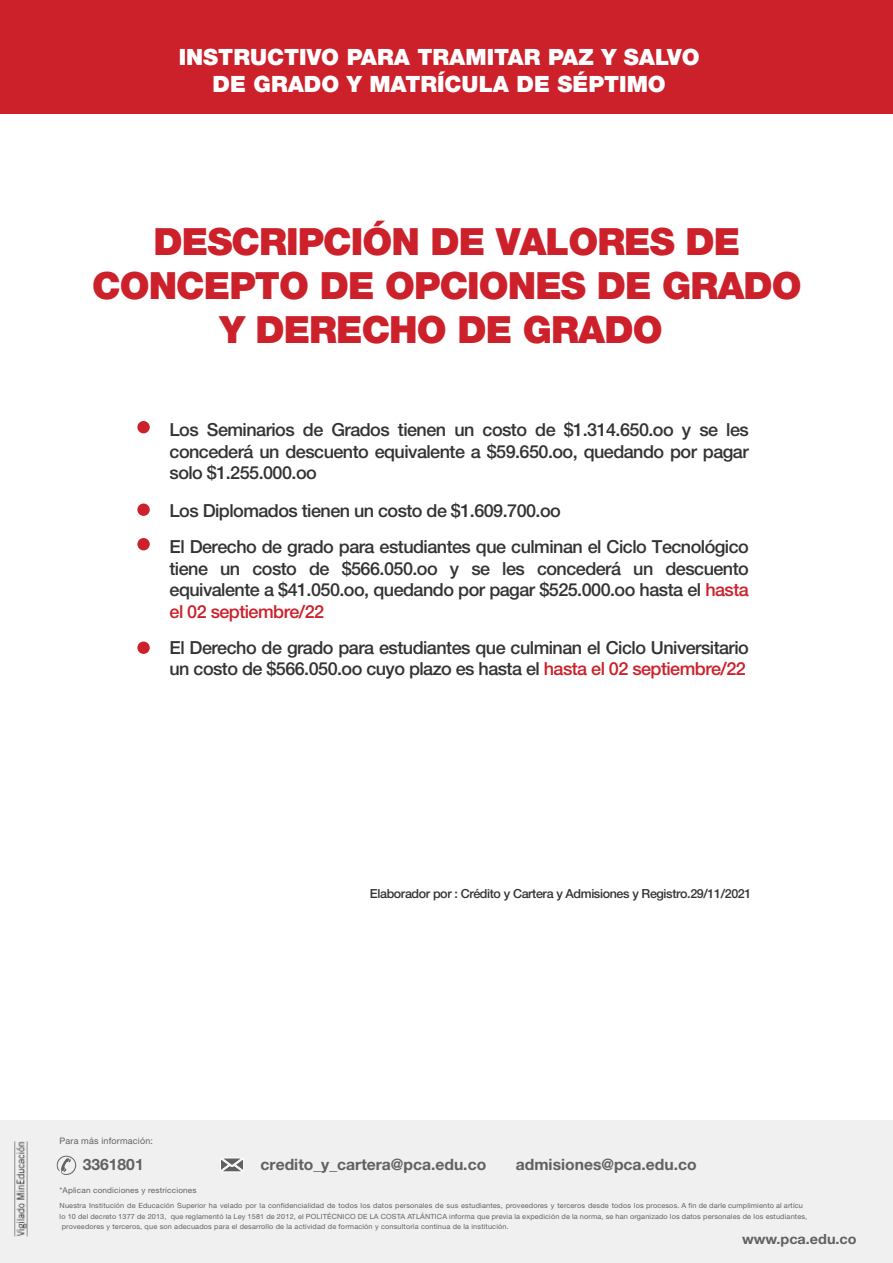
<style>
.page{position:relative;width:893px;height:1263px;background:#fff}
.page>*{position:absolute;margin:0;border:0;box-sizing:border-box;transform-origin:0 0}
.t1{font:900 37.65px/43.8px "Helvetica Neue";letter-spacing:-.025em;color:#cc202a;text-align:center}
.t2{font:900 22.5px/27px "Helvetica Neue";color:#fff;text-align:center}
.t3{font:500 18px/21.6px "Helvetica Neue";letter-spacing:-.03em;color:#333;text-align:justify}
.t4{font:700 15.75px "Helvetica Neue";color:#606160}
.t5{font:700 13.95px "Helvetica Neue";color:#606160}
.t6{font:500 12.45px "Helvetica Neue";letter-spacing:-.03em;color:#333}
.t7{font:9px "Helvetica Neue";letter-spacing:.02em;color:#606160}
.t8{font:7.95px "Helvetica Neue";letter-spacing:.02em;color:#606160}
.t9{font:7.05px "Helvetica Neue";letter-spacing:.02em;color:#606160}
.s1{color:#cc202a}
</style>
<div class="page">
<div style="left:0;top:0;width:893px;height:113px;background:#cc202a"></div>
<div style="left:137px;top:421px;width:13px;height:12px;background:#cc202a;border-radius:50%"></div>
<div style="left:137px;top:503px;width:13px;height:13px;background:#cc202a;border-radius:50%"></div>
<div style="left:137px;top:538px;width:13px;height:12px;background:#cc202a;border-radius:50%"></div>
<div style="left:137px;top:641px;width:13px;height:13px;background:#cc202a;border-radius:50%"></div>
<div style="left:0;top:1120px;width:893px;height:143px;background:#f0f0f1"></div>
<svg style="left:56px;top:1155px;width:21px;height:20px"></svg>
<svg style="left:220px;top:1158px;width:24px;height:14px"></svg>
<img style="left:14px;top:1141px;width:14px;height:96px">
<p class="t2" style="left:179px;top:44px;width:523px">INSTRUCTIVO PARA TRAMITAR PAZ Y SALVO<br>DE GRADO Y MATRÍCULA DE SÉPTIMO</p>
<h1 class="t1" style="left:92px;top:220px;width:711px">DESCRIPCIÓN DE VALORES DE<br>CONCEPTO DE OPCIONES DE GRADO<br>Y DERECHO DE GRADO</h1>
<p class="t3" style="left:170px;top:419px;width:581px">Los Seminarios de Grados tienen un costo de $1.314.650.oo y se les concederá un descuento equivalente a $59.650.oo, quedando por pagar solo $1.255.000.oo</p>
<p class="t3" style="left:170px;top:493px;width:581px;line-height:36px">Los Diplomados tienen un costo de $1.609.700.oo<br>El Derecho de grado para estudiantes que culminan el Ciclo Tecnológico</p>
<p class="t3" style="left:170px;top:557px;width:581px">tiene un costo de $566.050.oo y se les concederá un descuento equivalente a $41.050.oo, quedando por pagar $525.000.oo hasta el <span class="s1">hasta el 02 septiembre/22</span></p>
<p class="t3" style="left:170px;top:636px;width:581px">El Derecho de grado para estudiantes que culminan el Ciclo Universitario un costo de $566.050.oo cuyo plazo es hasta el <span class="s1">hasta el 02 septiembre/22</span></p>
<p class="t7" style="left:60px;top:1136px;width:95px">Para más información:</p>
<p class="t6" style="left:370px;top:886px;width:383px">Elaborador por : Crédito y Cartera y Admisiones y Registro.29/11/2021</p>
<p class="t4" style="left:261px;top:1155px;width:227px">credito_y_cartera@pca.edu.co</p>
<p class="t4" style="left:516px;top:1155px;width:182px">admisiones@pca.edu.co</p>
<p class="t9" style="left:60px;top:1201px;width:745px">Nuestra Institución de Educación Superior ha velado por la confidencialidad de todos los datos personales de sus estudiantes, proveedores y terceros desde todos los procesos. A fin de darle cumplimiento al artícu</p>
<p class="t9" style="left:60px;top:1212px;width:749px">lo 10 del decreto 1377 de 2013, que reglamentó la Ley 1581 de 2012, el POLITÉCNICO DE LA COSTA ATLÁNTICA informa que previa la expedición de la norma, se han organizado los datos personales de los estudiantes,</p>
<p class="t9" style="left:62px;top:1223px;width:448px">proveedores y terceros, que son adecuados para el desarrollo de la actividad de formación y consultoría continua de la institución.</p>
<p class="t4" style="left:83px;top:1155px;width:63px">3361801</p>
<p class="t8" style="left:60px;top:1186px;width:139px">*Aplican condiciones y restricciones</p>
<p class="t5" style="left:742px;top:1230px;width:116px">www.pca.edu.co</p>
</div>
